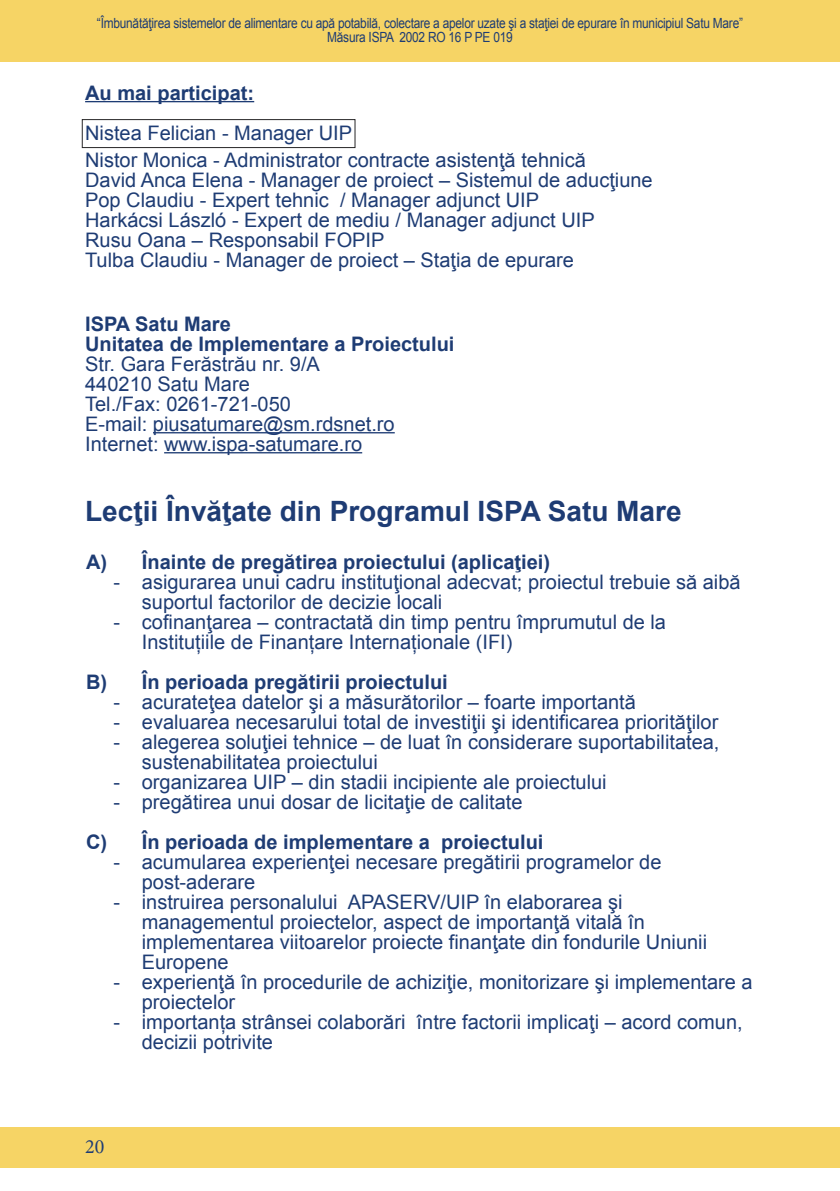
<style>
.page{position:relative;width:840px;height:1191px;background:#fff}
.page>*{position:absolute;margin:0;border:0;box-sizing:border-box;transform-origin:0 0}
.t1{font:28px "IZ Arial Bold";color:#1e3c74}
.t2{font:20px/20px "IZ Arial";color:#1e3c74}
.t3{font:20px/20px "IZ Arial Bold";color:#1e3c74}
.t4{font:20px "IZ Minion Pro Regular";color:#1e3c74}
.t5{font:14px/14px "IZ Arial";letter-spacing:-.02em;color:#1e3c74;text-align:center;scale:.85 1}
</style>
<div class="page">
<div style="left:0;top:1127px;width:839px;height:41px;background:#f6d465"></div>
<div style="left:0;top:0;width:839px;height:62px;background:#f6d465"></div>
<hr style="left:85px;top:101px;width:169px;height:1px;background:#1e3c74">
<hr style="left:153px;top:432px;width:241px;height:1px;background:#1e3c74">
<hr style="left:164px;top:452px;width:198px;height:1px;background:#1e3c74">
<div style="left:82px;top:119px;width:273px;height:29px;border:1px solid #272627"></div>
<p class="t5" style="left:97px;top:17px;width:761px">“Îmbunătăţirea sistemelor de alimentare cu apă potabilă, colectare a apelor uzate şi a staţiei de epurare în municipiul Satu Mare”<br>Măsura ISPA 2002 RO 16 P PE 019</p>
<p class="t3" style="left:85px;top:84px;width:170px">Au mai participat&lt;</p>
<p class="t2" style="left:85px;top:121px;width:502px;line-height:27px">Nistea Felician - Manager UIP<br>Nistor Monica - Administrator contracte asistenţă tehnică</p>
<p class="t2" style="left:85px;top:171px;width:568px">David Anca Elena - Manager de proiect – Sistemul de aducţiune Pop Claudiu - Expert tehnic / Manager adjunct UIP<br>Harkácsi László - Expert de mediu / Manager adjunct UIP<br>Rusu Oana – Responsabil FOPIP<br>Tulba Claudiu - Manager de proiect – Staţia de epurare</p>
<p class="t3" style="left:85px;top:315px;width:370px">ISPA Satu Mare<br>Unitatea de Implementare a Proiectului</p>
<p class="t2" style="left:85px;top:355px;width:311px">Str. Gara Fer[str[u nr. 9/A<br>440210 Satu Mare<br>Tel./Fax&lt; 0261-721-050<br>E-mail&lt; piusatumare@sm.rdsnet.ro<br>Internet&lt; www.ispa-satumare.ro</p>
<h1 class="t1" style="left:85px;top:500px;width:597px">Lecţii Învăţate din Programul ISPA Satu Mare</h1>
<p class="t3" style="left:86px;top:553px;width:465px">A) Înainte de pregătirea proiectului (aplicaţiei)</p>
<p class="t2" style="left:142px;top:573px;width:600px;text-indent:-28px">- asigurarea unui cadru instituţional adecvat&gt; proiectul trebuie să aibă suportul factorilor de decizie locali</p>
<p class="t2" style="left:142px;top:613px;width:525px;text-indent:-28px">- cofinanţarea – contractată din timp pentru împrumutul de la<br>Instituțiile de Finanțare Internaționale (IFI)</p>
<p class="t3" style="left:86px;top:673px;width:363px">B) În perioada pregătirii proiectului</p>
<p class="t2" style="left:113px;top:693px;width:523px">- acurateţea datelor şi a măsurătorilor – foarte importantă</p>
<p class="t2" style="left:113px;top:713px;width:606px">- evaluarea necesarului total de investiţii şi identificarea priorităţilor</p>
<p class="t2" style="left:142px;top:733px;width:579px;text-indent:-28px">- alegerea soluţiei tehnice – de luat în considerare suportabilitatea, sustenabilitatea proiectului</p>
<p class="t2" style="left:113px;top:773px;width:494px">- organizarea UIP – din stadii incipiente ale proiectului</p>
<p class="t2" style="left:113px;top:793px;width:410px">- pregătirea unui dosar de licitaţie de calitate</p>
<p class="t3" style="left:86px;top:833px;width:458px">C) În perioada de implementare a proiectului</p>
<p class="t2" style="left:142px;top:853px;width:521px;text-indent:-28px">- acumularea experienţei necesare pregătirii programelor de post-aderare</p>
<p class="t2" style="left:142px;top:893px;width:566px;text-indent:-28px">- instruirea personalului APASERV/UIP în elaborarea şi managementul proiectelor, aspect de importanţă vitală în implementarea viitoarelor proiecte finanţate din fondurile Uniunii Europene</p>
<p class="t2" style="left:142px;top:973px;width:612px;text-indent:-28px">- experienţă în procedurile de achiziţie, monitorizare şi implementare a proiectelor</p>
<p class="t2" style="left:142px;top:1013px;width:602px;text-indent:-28px">- importanța strânsei colaborări între factorii implicaţi – acord comun, decizii potrivite</p>
<p class="t4" style="left:85px;top:1138px;width:21px">20</p>
</div>
